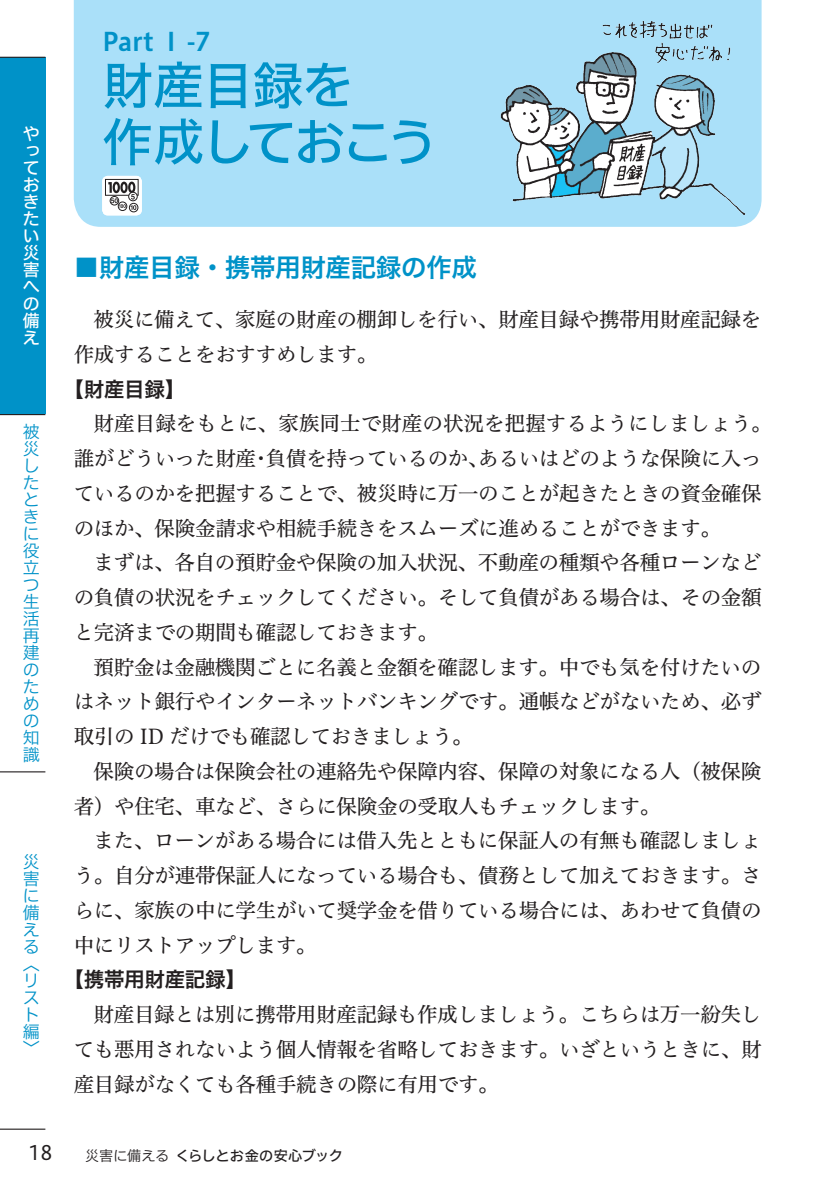
<style>
.page{position:relative;width:840px;height:1191px;background:#fff}
.page>*{position:absolute;margin:0;border:0;box-sizing:border-box;transform-origin:0 0}
.t1{font:51px/56.6px "Hiragino UD Sans F Std W5";letter-spacing:-.04em;color:#0092c8}
.t2{font:25.6px "Hiragino UD Sans F Std W6";letter-spacing:-.015em;color:#0092c8}
.t3{font:20.6px/34.8px "Hiragino UD Serif Std N W4";letter-spacing:-.015em;color:#231f20;text-align:justify}
.t4{font:20.6px "Hiragino UD Sans F Std W6";letter-spacing:-.015em;color:#231f20}
.t5{font:19.8px "Hiragino UD Sans F Std W4";color:#231f20}
.t6{font:17px/17px "Hiragino UD Sans F Std W3";color:#0092c8;text-align:justify}
.t7{font:17px/17px "Hiragino UD Sans F Std W5";color:#fff;text-align:justify}
.t8{font:14.2px "Hiragino UD Sans F Std W5";letter-spacing:-.015em;color:#231f20}
.s1{font-family:"Hiragino UD Sans F Std W3"}
</style>
<div class="page">
<div style="left:0;top:57px;width:45px;height:357px;background:#0092c8"></div>
<hr style="left:0;top:57px;width:45px;height:1px;background:#231f20">
<hr style="left:0;top:1128px;width:45px;height:1px;background:#231f20">
<hr style="left:0;top:414px;width:45px;height:1px;background:#231f20">
<hr style="left:0;top:771px;width:45px;height:1px;background:#231f20">
<div style="left:74px;top:0;width:687px;height:227px;background:#aae0f9"></div>
<svg style="left:102px;top:176px;width:40px;height:39px"></svg>
<img style="left:489px;top:3px;width:257px;height:224px">
<p class="t7" style="left:23px;top:124px;width:18px">やっておきたい災害への備え</p>
<p class="t6" style="left:23px;top:422px;width:18px">被災したときに役立つ生活再建のための知識</p>
<p class="t6" style="left:23px;top:851px;width:18px;text-align:left">災害に備える〈リスト編〉</p>
<p class="t5" style="left:28px;top:1137px;width:26px">18</p>
<p class="t2" style="left:102px;top:22px;width:109px">Part Ⅰ-7</p>
<h1 class="t1" style="left:102px;top:54px;width:337px">財産目録を<br>作成しておこう</h1>
<p class="t2" style="left:74px;top:248px;width:404px">■財産目録・携帯用財産記録の作成</p>
<p class="t3" style="left:74px;top:301px;width:688px;text-indent:20px">被災に備えて、家庭の財産の棚卸しを行い、財産目録や携帯用財産記録を作成することをおすすめします。</p>
<p class="t4" style="left:63px;top:373px;width:123px">【財産目録】</p>
<p class="t3" style="left:74px;top:405px;width:699px;text-align:left;text-indent:20px">財産目録をもとに、家族同士で財産の状況を把握するようにしましょう。誰がどういった財産・負債を持っているのか、あるいはどのような保険に入っているのかを把握することで、被災時に万一のことが起きたときの資金確保のほか、保険金請求や相続手続きをスムーズに進めることができます。</p>
<p class="t3" style="left:74px;top:544px;width:689px;text-indent:20px">まずは、各自の預貯金や保険の加入状況、不動産の種類や各種ローンなどの負債の状況をチェックしてください。そして負債がある場合は、その金額と完済までの期間も確認しておきます。</p>
<p class="t3" style="left:74px;top:648px;width:689px;text-indent:20px">預貯金は金融機関ごとに名義と金額を確認します。中でも気を付けたいのはネット銀行やインターネットバンキングです。通帳などがないため、必ず取引の ID だけでも確認しておきましょう。</p>
<p class="t3" style="left:74px;top:752px;width:688px;text-indent:20px">保険の場合は保険会社の連絡先や保障内容、保障の対象になる人（被保険者）や住宅、車など、さらに保険金の受取人もチェックします。</p>
<p class="t3" style="left:74px;top:822px;width:689px;text-indent:20px">また、ローンがある場合には借入先とともに保証人の有無も確認しましょう。自分が連帯保証人になっている場合も、債務として加えておきます。さらに、家族の中に学生がいて奨学金を借りている場合には、あわせて負債の中にリストアップします。</p>
<p class="t4" style="left:63px;top:963px;width:184px">【携帯用財産記録】</p>
<p class="t3" style="left:74px;top:995px;width:689px;text-indent:20px">財産目録とは別に携帯用財産記録も作成しましょう。こちらは万一紛失しても悪用されないよう個人情報を省略しておきます。いざというときに、財産目録がなくても各種手続きの際に有用です。</p>
<p class="t8" style="left:85px;top:1144px;width:259px"><span class="s1">災害に備える</span>くらしとお金の安心ブック</p>
</div>
